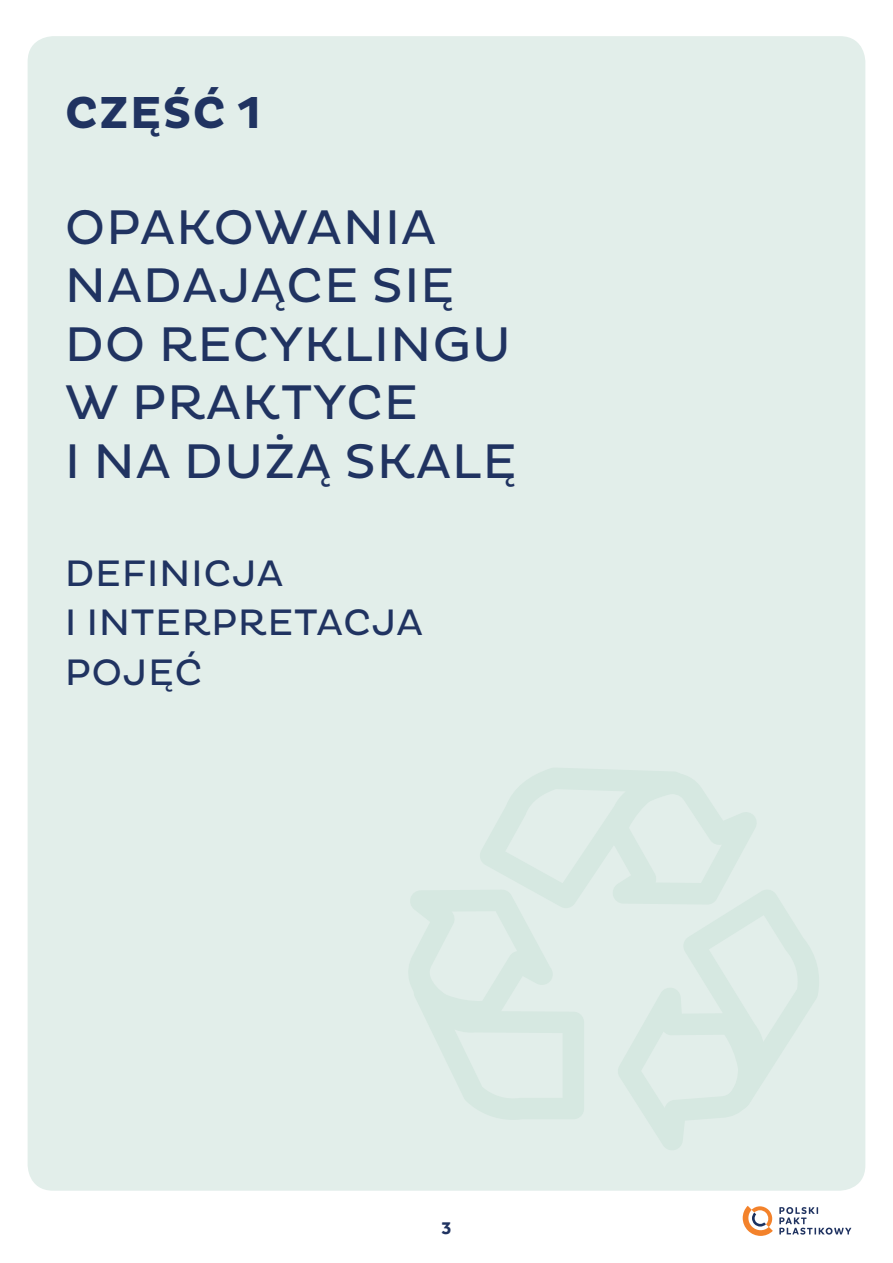
<style>
.page{position:relative;width:893px;height:1263px;background:#fff}
.page>*{position:absolute;margin:0;border:0;box-sizing:border-box;transform-origin:0 0}
.t1{font:49.5px/58.5px "Pluto";letter-spacing:.015em;color:#203361}
.t2{font:700 45.6px "Pluto";letter-spacing:.015em;color:#203361}
.t3{font:37.5px/49.5px "Pluto";letter-spacing:.015em;color:#203361}
.t4{font:700 18px "Branding";color:#203361}
</style>
<div class="page">
<svg style="left:743px;top:1206px;width:30px;height:30px"></svg>
<svg style="left:779px;top:1207px;width:72px;height:27px"></svg>
<div style="left:28px;top:36px;width:837px;height:1155px;background:#e2eeea;border-radius:26px"></div>
<svg style="left:409px;top:768px;width:410px;height:382px"></svg>
<p class="t2" style="left:65px;top:95px;width:198px">CZĘŚĆ 1</p>
<p class="t1" style="left:65px;top:203px;width:454px">OPAKOWANIA<br>NADAJĄCE SIĘ<br>DO RECYKLINGU<br>W PRAKTYCE<br>I NA DUŻĄ SKALĘ</p>
<p class="t3" style="left:65px;top:552px;width:360px">DEFINICJA<br>I INTERPRETACJA<br>POJĘĆ</p>
<p class="t4" style="left:442px;top:1221px;width:11px">3</p>
</div>
